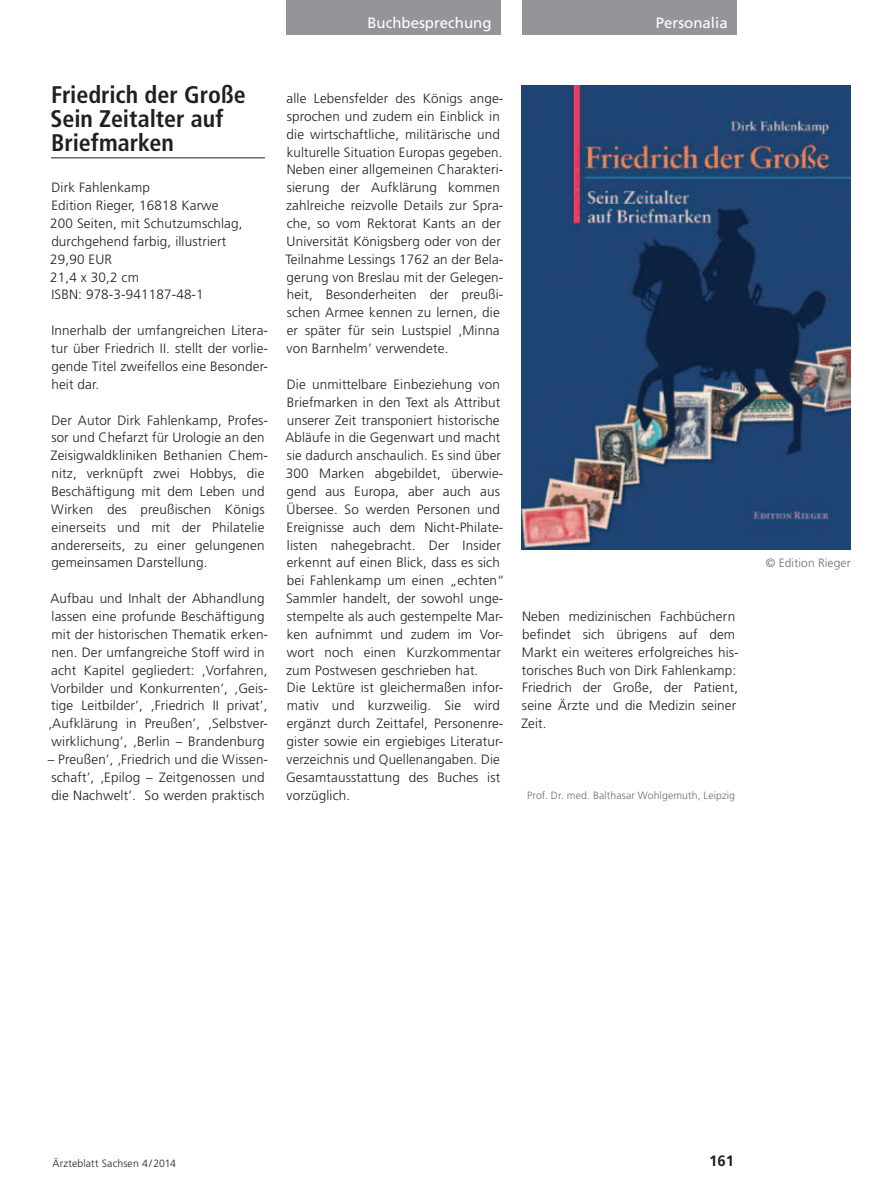
<style>
.page{position:relative;width:893px;height:1191px;background:#fff}
.page>*{position:absolute;margin:0;border:0;box-sizing:border-box;transform-origin:0 0}
.Überschrift{font:700 condensed 24px/24px "Frutiger";color:#231f20}
.t1{font:15px "Frutiger";color:#fff}
.t2{font:700 15px "Frutiger";color:#231f20}
.Text_allgemein{font:300 13.5px/17.9px "Frutiger";letter-spacing:.01em;color:#231f20}
.Bildunterschrift{font:300 12px "Frutiger";letter-spacing:.01em;color:#6c6d70}
.Autoren{font:300 10.5px "Frutiger";letter-spacing:.01em;color:#6c6d70}
.t3{font:300 10.5px "Frutiger";letter-spacing:.015em;color:#231f20}
</style>
<div class="page">
<hr style="left:51px;top:157px;width:214px;height:1px;background:#231f20">
<div style="left:286px;top:0;width:214px;height:34px;background:#939598"></div>
<img style="left:522px;top:85px;width:328px;height:464px">
<div style="left:522px;top:0;width:214px;height:34px;background:#939598"></div>
<p class="t1" style="left:367px;top:14px;width:126px">Buchbesprechung</p>
<p class="t1" style="left:656px;top:14px;width:73px">Personalia</p>
<p class="Überschrift" style="left:51px;top:83px;width:197px">Friedrich der Große<br>Sein Zeitalter auf<br>Briefmarken</p>
<p class="Text_allgemein" style="left:51px;top:179px;width:100px">Dirk Fahlenkamp</p>
<p class="Text_allgemein" style="left:51px;top:196px;width:169px">Edition Rieger, 16818 Karwe</p>
<p class="Text_allgemein" style="left:50px;top:214px;width:194px">200 Seiten, mit Schutzumschlag, durchgehend farbig, illustriert</p>
<p class="Text_allgemein" style="left:50px;top:250px;width:63px">29,90 EUR</p>
<p class="Text_allgemein" style="left:50px;top:268px;width:90px">21,4 x 30,2 cm</p>
<p class="Text_allgemein" style="left:51px;top:286px;width:154px">ISBN: 978-3-941187-48-1</p>
<p class="Text_allgemein" style="left:51px;top:321px;width:218px;text-align:justify">Innerhalb der umfangreichen Litera&shy;tur über Friedrich II. stellt der vorlie&shy;gende Titel zweifellos eine Besonder&shy;heit dar.</p>
<p class="Text_allgemein" style="left:51px;top:411px;width:219px">Der Autor Dirk Fahlenkamp, Profes&shy;sor und Chefarzt für Urologie an den Zeisigwaldkliniken Bethanien Chem&shy;nitz, verknüpft zwei Hobbys, die Beschäftigung mit dem Leben und Wirken des preußischen Königs einerseits und mit der Philatelie andererseits, zu einer gelungenen gemeinsamen Darstellung.</p>
<p class="Text_allgemein" style="left:48px;top:589px;width:221px">Aufbau und Inhalt der Abhandlung lassen eine profunde Beschäftigung mit der historischen Thematik erken&shy;nen. Der umfangreiche Stoff wird in acht Kapitel gegliedert: ‚Vorfahren, Vorbilder und Konkurrenten’, ‚Geis&shy;tige Leitbilder’, ‚Friedrich II privat’, ‚Aufklärung in Preußen’, ‚Selbstver&shy;wirklichung’, ‚Berlin – Brandenburg</p>
<p class="Text_allgemein" style="left:48px;top:750px;width:222px">– Preußen’, ‚Friedrich und die Wissen&shy;schaft’, ‚Epilog – Zeitgenossen und die Nachwelt’. So werden praktisch</p>
<p class="Text_allgemein" style="left:285px;top:89px;width:219px">alle Lebensfelder des Königs ange&shy;sprochen und zudem ein Einblick in die wirtschaftliche, militärische und kulturelle Situation Europas gegeben.<br>Neben einer allgemeinen Charakteri&shy;sierung der Aufklärung kommen zahlreiche reizvolle Details zur Spra&shy;che, so vom Rektorat Kants an der Universität Königsberg oder von der Teilnahme Lessings 1762 an der Bela&shy;gerung von Breslau mit der Gelegen&shy;heit, Besonderheiten der preußi&shy;schen Armee kennen zu lernen, die er später für sein Lustspiel ‚Minna von Barnhelm’ verwendete.</p>
<p class="Text_allgemein" style="left:286px;top:375px;width:221px">Die unmittelbare Einbeziehung von Briefmarken in den Text als Attribut unserer Zeit transponiert historische Abläufe in die Gegenwart und macht sie dadurch anschaulich. Es sind über 300 Marken abgebildet, überwie&shy;gend aus Europa, aber auch aus Übersee. So werden Personen und Ereignisse auch dem Nicht-Philate&shy;listen nahegebracht. Der Insider erkennt auf einen Blick, dass es sich bei Fahlenkamp um einen „echten“ Sammler handelt, der sowohl unge&shy;stempelte als auch gestempelte Mar&shy;ken aufnimmt und zudem im Vor&shy;wort noch einen Kurzkommentar zum Postwesen geschrieben hat.</p>
<p class="Text_allgemein" style="left:286px;top:679px;width:219px">Die Lektüre ist gleichermaßen infor&shy;mativ und kurzweilig. Sie wird ergänzt durch Zeittafel, Personenre&shy;gister sowie ein ergiebiges Literatur&shy;verzeichnis und Quellenangaben. Die Gesamtausstattung des Buches ist vorzüglich.</p>
<p class="Text_allgemein" style="left:521px;top:607px;width:219px">Neben medizinischen Fachbüchern befindet sich übrigens auf dem<br>Markt ein weiteres erfolgreiches his&shy;torisches Buch von Dirk Fahlenkamp:<br>Friedrich der Große, der Patient, seine Ärzte und die Medizin seiner<br>Zeit.</p>
<p class="Autoren" style="left:527px;top:789px;width:210px">Prof. Dr. med. Balthasar Wohlgemuth, Leipzig</p>
<p class="Bildunterschrift" style="left:766px;top:556px;width:86px">© Edition Rieger</p>
<p class="t3" style="left:53px;top:1157px;width:125px">Ärzteblatt Sachsen 4/2014</p>
<p class="t2" style="left:709px;top:1151px;width:27px">161</p>
</div>
